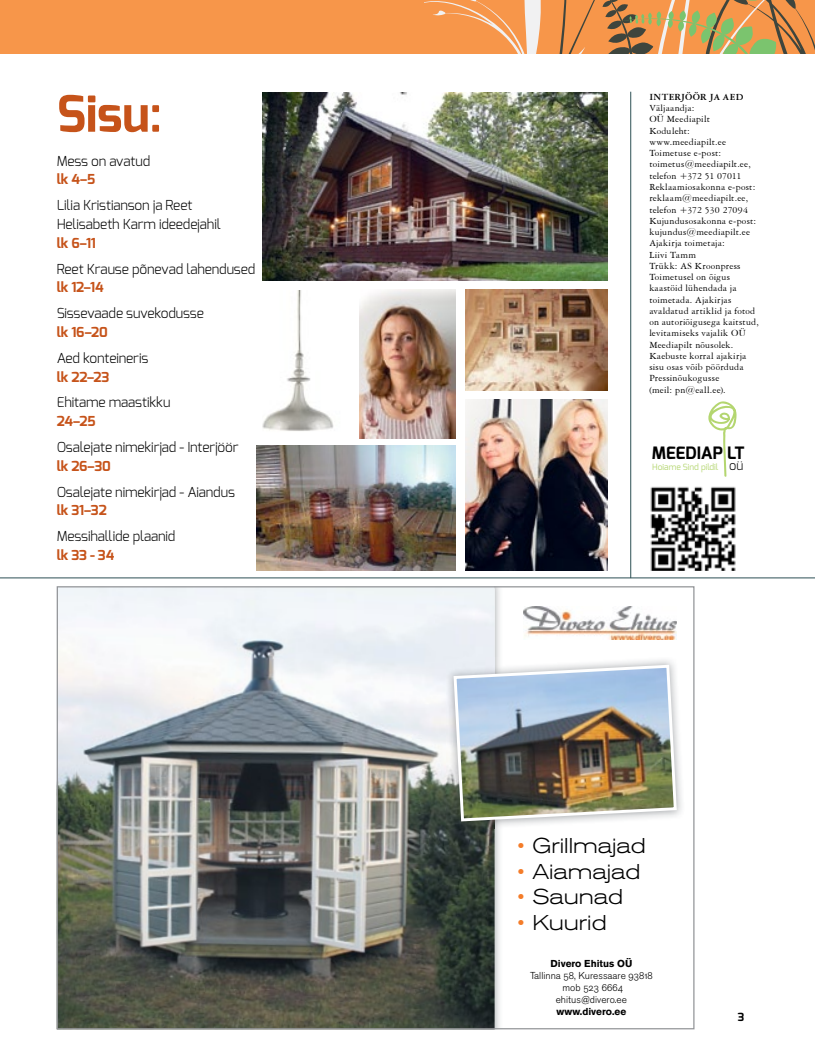
<style>
.page{position:relative;width:815px;height:1053px;background:#fff}
.page>*{position:absolute;margin:0;border:0;box-sizing:border-box;transform-origin:0 0}
.t1{font:700 50px "Exo";color:#c6531a}
.t2{font:300 expanded 21.25px "Akzidenz Grotesk BE";color:#000}
.t3{font:700 17.12px "Exo";color:#000}
.t4{font:300 13.75px/18.8px "Exo";letter-spacing:-.01em;color:#000}
.t5{font:700 13.75px "Exo";letter-spacing:-.015em;color:#c6531a}
.t6{font:700 11.25px "Exo";color:#000}
.t7{font:10px/11.2px "American Garamond BT";letter-spacing:.025em;color:#000}
.t8{font:10px/12px "Akzidenz Grotesk BE Light Os F";color:#000;text-align:center}
.t9{font:700 10px "Akzidenz Grotesk BE";color:#000}
.t10{font:700 10px "American Garamond BT";letter-spacing:.035em;color:#000}
.t11{font:8.5px "Exo";color:#b4d670}
.s1{font-weight:300;font-size:12.75px;color:#000}
.s2{color:#f47c29}
</style>
<div class="page">
<div style="left:0;top:0;width:815px;height:54px;background:#f7964a"></div>
<svg style="left:424px;top:0;width:391px;height:54px"></svg>
<svg style="left:708px;top:401px;width:29px;height:76px"></svg>
<img style="left:262px;top:92px;width:346px;height:188px">
<hr style="left:630px;top:92px;width:1px;height:486px;background:#2d5054">
<img style="left:466px;top:399px;width:142px;height:171px">
<img style="left:359px;top:289px;width:96px;height:149px">
<img style="left:262px;top:291px;width:72px;height:140px">
<img style="left:257px;top:445px;width:198px;height:125px">
<img style="left:466px;top:289px;width:142px;height:101px">
<img style="left:59px;top:588px;width:441px;height:439px">
<img style="left:446px;top:657px;width:236px;height:171px">
<img style="left:452px;top:663px;width:226px;height:159px">
<img style="left:523px;top:606px;width:154px;height:33px">
<hr style="left:0;top:577px;width:815px;height:1px;background:#2d5054">
<img style="left:650px;top:486px;width:86px;height:84px">
<h1 class="t1" style="left:57px;top:82px;width:107px">Sisu:</h1>
<h3 class="t4" style="left:57px;top:151px;width:95px">Mess on avatud</h3>
<h3 class="t5" style="left:57px;top:170px;width:40px">lk 4–5</h3>
<h3 class="t4" style="left:57px;top:196px;width:166px">Lilia Kristianson ja Reet<br>Helisabeth Karm ideedejahil</h3>
<h3 class="t5" style="left:57px;top:234px;width:41px">lk 6–11</h3>
<h3 class="t4" style="left:57px;top:259px;width:200px">Reet Krause põnevad lahendused</h3>
<h3 class="t5" style="left:57px;top:278px;width:48px">lk 12–14</h3>
<h3 class="t4" style="left:57px;top:304px;width:149px">Sissevaade suvekodusse</h3>
<h3 class="t5" style="left:57px;top:323px;width:53px">lk 16–20</h3>
<h3 class="t4" style="left:57px;top:348px;width:93px">Aed konteineris</h3>
<h3 class="t5" style="left:57px;top:368px;width:54px">lk 22–23</h3>
<h3 class="t4" style="left:57px;top:393px;width:115px">Ehitame maastikku</h3>
<h3 class="t5" style="left:57px;top:412px;width:40px">24–25</h3>
<h3 class="t4" style="left:57px;top:437px;width:184px">Osalejate nimekirjad - Interjöör</h3>
<h3 class="t5" style="left:57px;top:457px;width:56px">lk 26–30</h3>
<h3 class="t4" style="left:57px;top:482px;width:180px">Osalejate nimekirjad - Aiandus</h3>
<h3 class="t5" style="left:57px;top:501px;width:52px">lk 31–32</h3>
<h3 class="t4" style="left:57px;top:527px;width:120px">Messihallide plaanid</h3>
<h3 class="t5" style="left:57px;top:546px;width:59px">lk 33 - 34</h3>
<p class="t10" style="left:649px;top:91px;width:96px">INTERJÖÖR JA AED</p>
<p class="t7" style="left:649px;top:102px;width:111px">Väljaandja:<br>OÜ Meediapilt<br>Koduleht: www.meediapilt.ee<br>Toimetuse e-post: toimetus@meediapilt.ee, telefon +372 51 07011<br>Reklaamiosakonna e-post: reklaam@meediapilt.ee, telefon +372 530 27094<br>Kujundusosakonna e-post: kujundus@meediapilt.ee<br>Ajakirja toimetaja:<br>Liivi Tamm<br>Trükk: AS Kroonpress<br>Toimetusel on õigus kaastöid lühendada ja toimetada. Ajakirjas avaldatud artiklid ja fotod on autoriõigusega kaitstud, levitamiseks vajalik OÜ<br>Meediapilt nõusolek.<br>Kaebuste korral ajakirja sisu osas võib pöörduda<br>Pressinõukogusse<br>(meil: pn@eall.ee).</p>
<h3 class="t3" style="left:652px;top:441px;width:94px">MEEDIAP LT</h3>
<p class="t11" style="left:652px;top:461px;width:93px">Hoiame Sind pildil <span class="s1">oü</span></p>
<h2 class="t2" style="left:517px;top:833px;width:130px"><span class="s2">•</span> Grillmajad</h2>
<h2 class="t2" style="left:517px;top:859px;width:125px"><span class="s2">•</span> Aiamajad</h2>
<h2 class="t2" style="left:517px;top:884px;width:107px"><span class="s2">•</span> Saunad</h2>
<h2 class="t2" style="left:517px;top:910px;width:91px"><span class="s2">•</span> Kuurid</h2>
<p class="t9" style="left:550px;top:957px;width:83px">Divero Ehitus OÜ</p>
<p class="t8" style="left:530px;top:969px;width:124px">Tallinna 58, Kuressaare 93818 mob 523 6664 ehitus@divero.ee</p>
<p class="t9" style="left:556px;top:1005px;width:71px">www.divero.ee</p>
<p class="t6" style="left:738px;top:1009px;width:8px">3</p>
</div>
